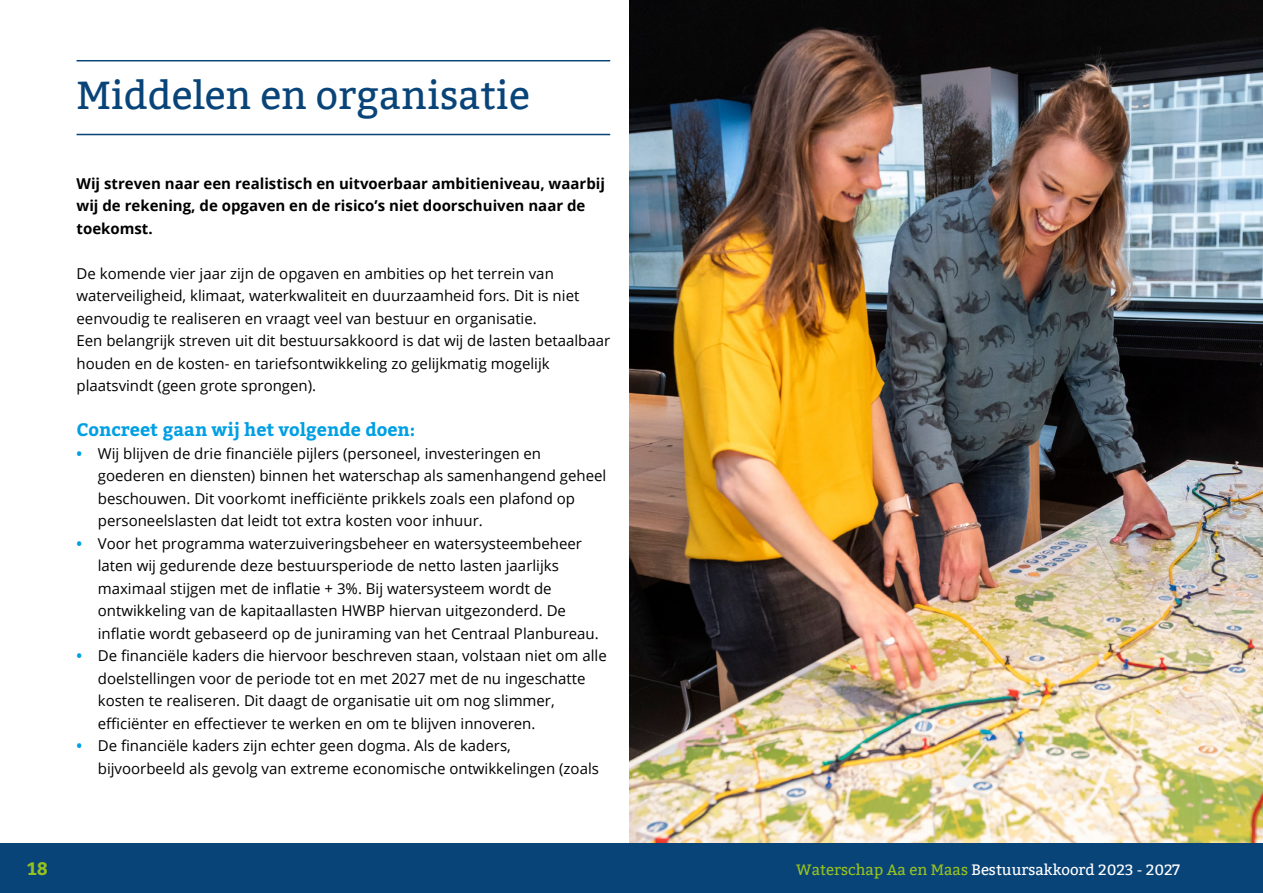
<style>
.page{position:relative;width:1263px;height:893px;background:#fff}
.page>*{position:absolute;margin:0;border:0;box-sizing:border-box;transform-origin:0 0}
.t1{font:39px "Bitter";color:#094479}
.t2{font:700 18px "Bitter";color:#009fe3}
.t3{font:700 18px "Bitter";color:#95c11f}
.t4{font:15px/22.5px "Open Sans";color:#000}
.Lead{font:700 15px/22.5px "Open Sans";color:#000}
.t5{font:15px "Bitter";color:#fff}
.s1{font-weight:700;color:#009fe3}
.s2{color:#95c11f}
</style>
<div class="page">
<div style="left:0;top:843px;width:1263px;height:50px;background:#094479"></div>
<hr style="left:77px;top:60px;width:533px;height:1px;background:#094479">
<hr style="left:77px;top:134px;width:533px;height:1px;background:#094479">
<img style="left:630px;top:0;width:633px;height:842px">
<h1 class="t1" style="left:77px;top:73px;width:455px">Middelen en organisatie</h1>
<p class="Lead" style="left:77px;top:171px;width:530px">Wij streven naar een realistisch en uitvoerbaar ambitieniveau, waarbij wij de rekening, de opgaven en de risico’s niet doorschuiven naar de toekomst.</p>
<p class="t4" style="left:77px;top:261px;width:504px">De komende vier jaar zijn de opgaven en ambities op het terrein van waterveiligheid, klimaat, waterkwaliteit en duurzaamheid fors. Dit is niet eenvoudig te realiseren en vraagt veel van bestuur en organisatie.</p>
<p class="t4" style="left:77px;top:329px;width:535px">Een belangrijk streven uit dit bestuursakkoord is dat wij de lasten betaalbaar houden en de kosten- en tariefsontwikkeling zo gelijkmatig mogelijk plaatsvindt (geen grote sprongen).</p>
<h2 class="t2" style="left:77px;top:418px;width:340px">Concreet gaan wij het volgende doen:</h2>
<p class="t4" style="left:98px;top:441px;width:510px;text-indent:-21px"><span class="s1">•</span> Wij blijven de drie financiële pijlers (personeel, investeringen en goederen en diensten) binnen het waterschap als samenhangend geheel beschouwen. Dit voorkomt inefficiënte prikkels zoals een plafond op personeelslasten dat leidt tot extra kosten voor inhuur.</p>
<p class="t4" style="left:98px;top:531px;width:502px;text-indent:-21px"><span class="s1">•</span> Voor het programma waterzuiveringsbeheer en watersysteembeheer laten wij gedurende deze bestuursperiode de netto lasten jaarlijks maximaal stijgen met de inflatie + 3%. Bij watersysteem wordt de ontwikkeling van de kapitaallasten HWBP hiervan uitgezonderd. De inflatie wordt gebaseerd op de juniraming van het Centraal Planbureau.</p>
<p class="t4" style="left:98px;top:644px;width:510px;text-indent:-21px"><span class="s1">•</span> De financiële kaders die hiervoor beschreven staan, volstaan niet om alle doelstellingen voor de periode tot en met 2027 met de nu ingeschatte kosten te realiseren. Dit daagt de organisatie uit om nog slimmer, efficiënter en effectiever te werken en om te blijven innoveren.</p>
<p class="t4" style="left:98px;top:734px;width:503px;text-indent:-21px"><span class="s1">•</span> De financiële kaders zijn echter geen dogma. Als de kaders, bijvoorbeeld als gevolg van extreme economische ontwikkelingen (zoals</p>
<p class="t3" style="left:27px;top:857px;width:22px">18</p>
<p class="t5" style="left:796px;top:861px;width:385px"><span class="s2">Waterschap Aa en Maas</span> Bestuursakkoord 2023 - 2027</p>
</div>
